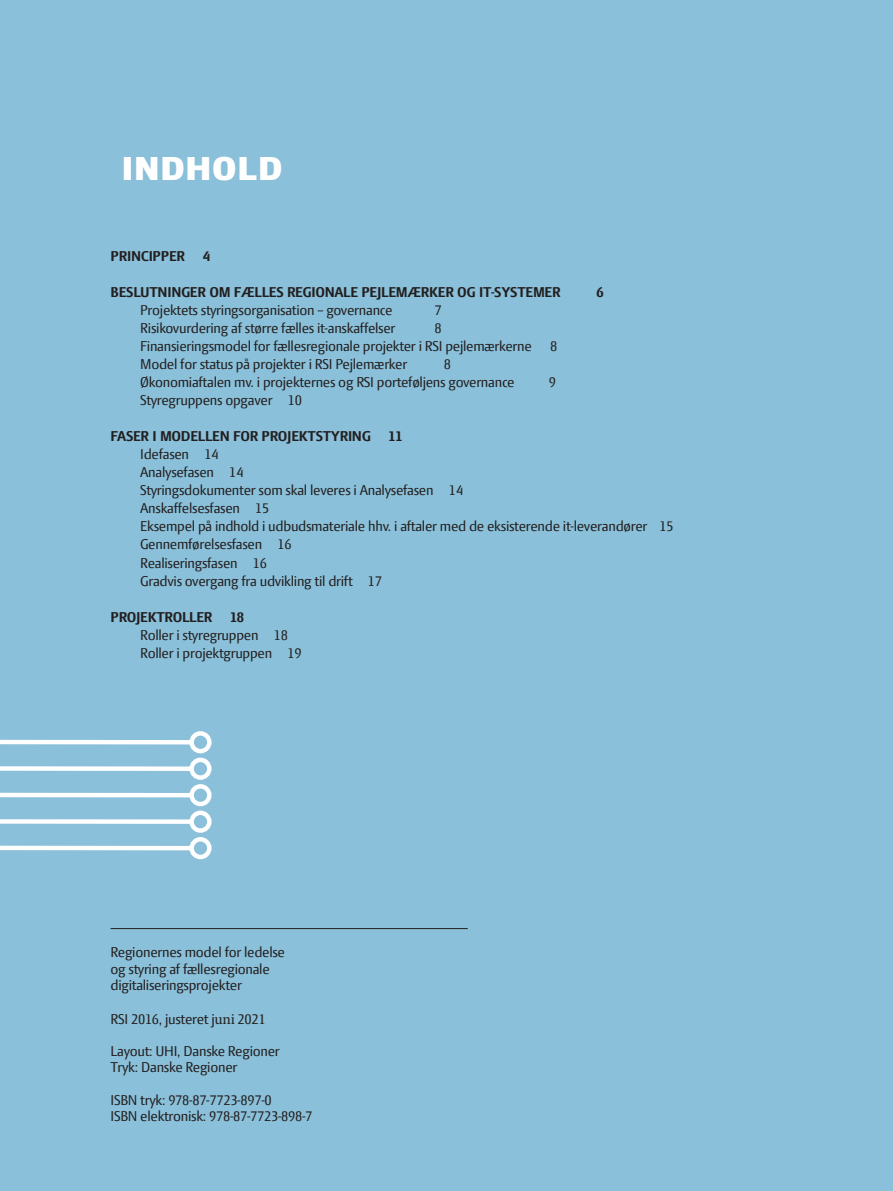
<style>
.page{position:relative;width:893px;height:1191px;background:#8ac0d9}
.page>*{position:absolute;margin:0;border:0;box-sizing:border-box;transform-origin:0 0}
.t1{font:800 36px "Press Sans";letter-spacing:.02em;color:#fff}
.liste_mindre_ml_rum{font:15.45px/16.5px "Press Sans";letter-spacing:-.02em;color:#231f20}
.liste_mindre_ml_rum-2{font:700 15.45px "Press Sans";letter-spacing:-.02em;color:#231f20}
.s1{font-family:"Minion Pro"}
</style>
<div class="page">
<div style="left:0;top:845px;width:192px;height:5px;background:#fff"></div>
<div style="left:189px;top:837px;width:23px;height:22px;border:4px solid #fff;border-radius:50%"></div>
<div style="left:0;top:819px;width:192px;height:5px;background:#fff"></div>
<div style="left:189px;top:810px;width:23px;height:22px;border:4px solid #fff;border-radius:50%"></div>
<div style="left:0;top:792px;width:192px;height:5px;background:#fff"></div>
<div style="left:189px;top:784px;width:23px;height:22px;border:4px solid #fff;border-radius:50%"></div>
<div style="left:0;top:766px;width:192px;height:5px;background:#fff"></div>
<div style="left:189px;top:757px;width:23px;height:23px;border:4px solid #fff;border-radius:50%"></div>
<hr style="left:0;top:740px;width:192px;height:4px;background:#fff">
<div style="left:189px;top:731px;width:23px;height:22px;border:4px solid #fff;border-radius:50%"></div>
<hr style="left:111px;top:928px;width:357px;height:1px;background:#231f20">
<p class="t1" style="left:122px;top:151px;width:162px">INDHOLD</p>
<p class="liste_mindre_ml_rum-2" style="left:111px;top:249px;width:101px">PRINCIPPER 4</p>
<p class="liste_mindre_ml_rum-2" style="left:111px;top:285px;width:452px">BESLUTNINGER OM FÆLLES REGIONALE PEJLEMÆRKER OG IT-SYSTEMER</p>
<p class="liste_mindre_ml_rum-2" style="left:597px;top:285px;width:9px">6</p>
<p class="liste_mindre_ml_rum" style="left:140px;top:304px;width:254px">Projektets styringsorganisation – governance</p>
<p class="liste_mindre_ml_rum" style="left:435px;top:304px;width:9px">7</p>
<p class="liste_mindre_ml_rum" style="left:140px;top:322px;width:257px">Risikovurdering af større fælles it-anskaffelser</p>
<p class="liste_mindre_ml_rum" style="left:435px;top:322px;width:9px">8</p>
<p class="liste_mindre_ml_rum" style="left:140px;top:340px;width:419px">Finansieringsmodel for fællesregionale projekter i RSI pejlemærkerne 8</p>
<p class="liste_mindre_ml_rum" style="left:140px;top:358px;width:268px">Model for status på projekter i RSI Pejlemærker</p>
<p class="liste_mindre_ml_rum" style="left:444px;top:358px;width:9px">8</p>
<p class="liste_mindre_ml_rum" style="left:140px;top:376px;width:376px">Økonomiaftalen mv. i projekternes og RSI porteføljens governance</p>
<p class="liste_mindre_ml_rum" style="left:549px;top:376px;width:9px">9</p>
<p class="liste_mindre_ml_rum" style="left:140px;top:394px;width:163px">Styregruppens opgaver 10</p>
<p class="liste_mindre_ml_rum-2" style="left:111px;top:429px;width:294px">FASER I MODELLEN FOR PROJEKTSTYRING 11</p>
<p class="liste_mindre_ml_rum" style="left:140px;top:448px;width:80px">Idefasen 14</p>
<p class="liste_mindre_ml_rum" style="left:140px;top:466px;width:105px">Analysefasen 14</p>
<p class="liste_mindre_ml_rum" style="left:140px;top:484px;width:324px">Styringsdokumenter som skal leveres i Analysefasen 14</p>
<p class="liste_mindre_ml_rum" style="left:140px;top:502px;width:131px">Anskaffelsesfasen 15</p>
<p class="liste_mindre_ml_rum" style="left:140px;top:520px;width:535px">Eksempel på indhold i udbudsmateriale hhv. i aftaler med de eksisterende it-leverandører 15</p>
<p class="liste_mindre_ml_rum" style="left:140px;top:538px;width:153px">Gennemførelsesfasen 16</p>
<p class="liste_mindre_ml_rum" style="left:140px;top:556px;width:128px">Realiseringsfasen 16</p>
<p class="liste_mindre_ml_rum" style="left:140px;top:574px;width:243px">Gradvis overgang fra udvikling til drift 17</p>
<p class="liste_mindre_ml_rum-2" style="left:111px;top:609px;width:135px">PROJEKTROLLER 18</p>
<p class="liste_mindre_ml_rum" style="left:140px;top:628px;width:149px">Roller i styregruppen 18</p>
<p class="liste_mindre_ml_rum" style="left:140px;top:646px;width:163px">Roller i projektgruppen 19</p>
<p class="liste_mindre_ml_rum" style="left:111px;top:946px;width:176px">Regionernes model for ledelse og styring af fællesregionale digitaliseringsprojekter</p>
<p class="liste_mindre_ml_rum" style="left:111px;top:1005px;width:171px;line-height:32.1px">RSI 2016, justeret j<span class="s1">uni</span> 202<span class="s1">1<br></span>Layout: UHI, Danske Regioner</p>
<p class="liste_mindre_ml_rum" style="left:111px;top:1052px;width:163px;line-height:33px">Tryk: Danske Regioner<br>ISBN tryk: 978-87-7723-897-0</p>
<p class="liste_mindre_ml_rum" style="left:111px;top:1109px;width:203px">ISBN elektronisk: 978-87-7723-898-7</p>
</div>
